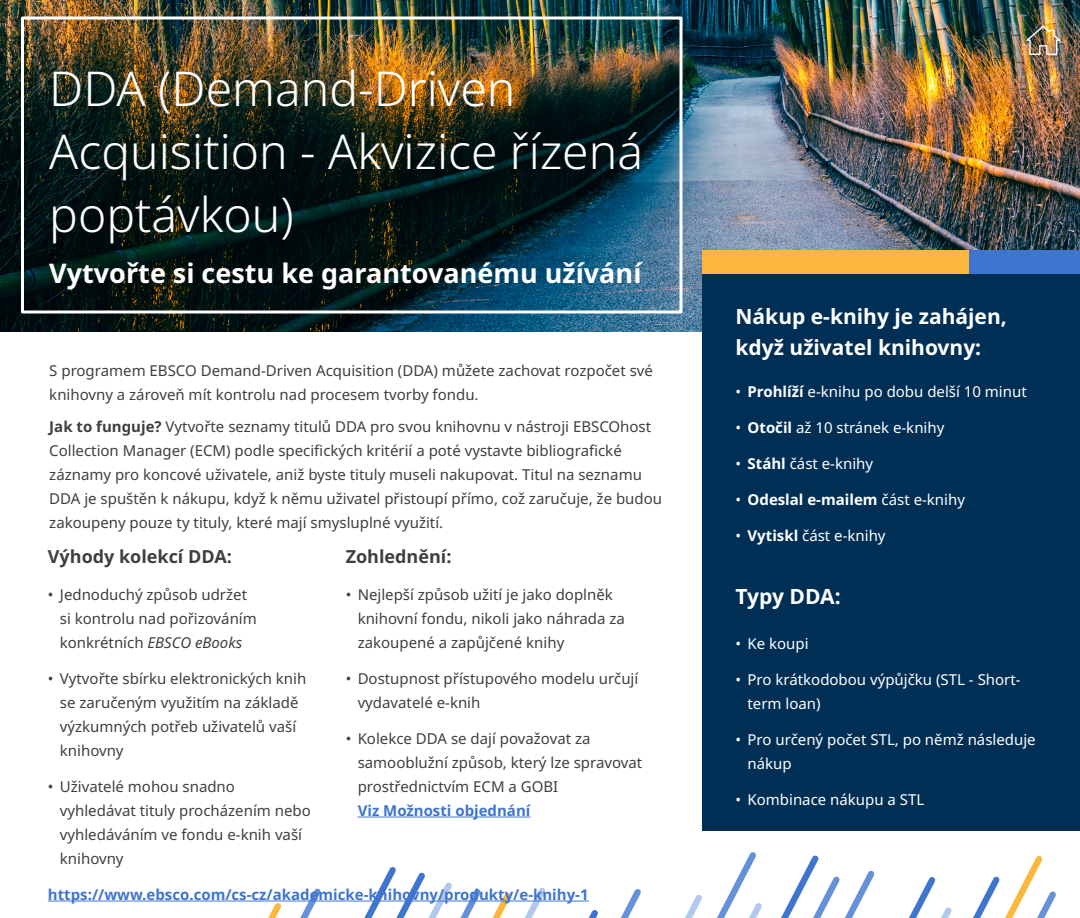
<style>
.page{position:relative;width:1080px;height:918px;background:#fff}
.page>*{position:absolute;margin:0;border:0;box-sizing:border-box;transform-origin:0 0}
.t1{font:300 48px/63px "Noto Sans";color:#fff}
.t2{font:700 27px "Noto Sans";color:#fff}
.paragraph_large{font:700 21px/31.5px "Noto Sans";color:#fff}
.t3{font:700 18px "Noto Sans";color:#3d3f42}
.small_paragraph{font:15px/24px "Noto Sans";color:#3d3f42}
.t4{font:15px/24px "Noto Sans";color:#fff}
.small_paragraph-2{font:700 15px "Noto Sans";color:#3e75cf}
.t5{font:700 15px "Noto Sans";color:#fff}
.s1{font-weight:700}
.s2{font-style:italic}
.s3{font-weight:700;color:#3e75cf}
.s4{font-weight:400}
</style>
<div class="page">
<svg style="left:129px;top:852px;width:927px;height:66px"></svg>
<img style="left:0;top:0;width:1080px;height:332px">
<hr style="left:358px;top:817px;width:172px;height:1px;background:#3e75cf">
<div style="left:703px;top:274px;width:377px;height:557px;background:#002f56"></div>
<div style="left:703px;top:250px;width:266px;height:24px;background:#fab73c"></div>
<div style="left:969px;top:250px;width:111px;height:24px;background:#3e75cf"></div>
<div style="left:21px;top:16px;width:661px;height:298px;border:3px solid #fff"></div>
<hr style="left:48px;top:901px;width:541px;height:1px;background:#3e75cf">
<svg style="left:1026px;top:25px;width:34px;height:30px"></svg>
<h1 class="t1" style="left:49px;top:59px;width:595px">DDA (Demand-Driven<br>Acquisition - Akvizice řízená poptávkou)</h1>
<h4 class="t2" style="left:49px;top:255px;width:594px">Vytvořte si cestu ke garantovanému užívání</h4>
<p class="small_paragraph" style="left:49px;top:359px;width:605px">S programem EBSCO Demand-Driven Acquisition (DDA) můžete zachovat rozpočet své knihovny a zároveň mít kontrolu nad procesem tvorby fondu.</p>
<p class="small_paragraph" style="left:49px;top:415px;width:614px"><span class="s1">Jak to funguje?</span> Vytvořte seznamy titulů DDA pro svou knihovnu v nástroji EBSCOhost Collection Manager (ECM) podle specifických kritérií a poté vystavte bibliografické záznamy pro koncové uživatele, aniž byste tituly museli nakupovat. Titul na seznamu DDA je spuštěn k nákupu, když k němu uživatel přistoupí přímo, což zaručuje, že budou zakoupeny pouze ty tituly, které mají smysluplné využití.</p>
<p class="t3" style="left:48px;top:544px;width:186px">Výhody kolekcí DDA:</p>
<p class="t3" style="left:346px;top:544px;width:107px">Zohlednění:</p>
<p class="small_paragraph" style="left:60px;top:582px;width:198px;text-indent:-12px">• Jednoduchý způsob udržet si kontrolu nad pořizováním konkrétních <span class="s2">EBSCO eBooks</span></p>
<p class="small_paragraph" style="left:60px;top:666px;width:248px;text-indent:-12px">• Vytvořte sbírku elektronických knih se zaručeným využitím na základě výzkumných potřeb uživatelů vaší knihovny</p>
<p class="small_paragraph" style="left:60px;top:774px;width:252px;text-indent:-12px">• Uživatelé mohou snadno vyhledávat tituly procházením nebo vyhledáváním ve fondu e-knih vaší knihovny</p>
<p class="small_paragraph" style="left:358px;top:582px;width:269px;text-indent:-12px">• Nejlepší způsob užití je jako doplněk knihovní fondu, nikoli jako náhrada za zakoupené a zapůjčené knihy</p>
<p class="small_paragraph" style="left:358px;top:666px;width:282px;text-indent:-12px">• Dostupnost přístupového modelu určují vydavatelé e-knih</p>
<p class="small_paragraph" style="left:358px;top:726px;width:286px;text-indent:-12px">• Kolekce DDA se dají považovat za samooblužní způsob, který lze spravovat prostřednictvím ECM a GOBI<br><span class="s3">Viz Možnosti objednání</span></p>
<p class="small_paragraph-2" style="left:48px;top:883px;width:542px">https://www.ebsco.com/cs-cz/akademicke-knihovny/produkty/e-knihy-1</p>
<p class="paragraph_large" style="left:736px;top:301px;width:273px">Nákup e-knihy je zahájen, když uživatel knihovny:</p>
<p class="t4" style="left:736px;top:380px;width:293px">• <span class="s1">Prohlíží</span> e-knihu po dobu delší 10 minut</p>
<p class="t4" style="left:736px;top:416px;width:210px">• <span class="s1">Otočil</span> až 10 stránek e-knihy</p>
<p class="t4" style="left:736px;top:452px;width:139px">• <span class="s1">Stáhl</span> část e-knihy</p>
<p class="t5" style="left:736px;top:489px;width:231px"><span class="s4">•</span> Odeslal e-mailem <span class="s4">část e-knihy</span></p>
<p class="t4" style="left:736px;top:524px;width:152px">• <span class="s1">Vytiskl</span> část e-knihy</p>
<p class="paragraph_large" style="left:736px;top:581px;width:107px">Typy DDA:</p>
<p class="t4" style="left:736px;top:632px;width:75px">• Ke koupi</p>
<p class="t4" style="left:748px;top:668px;width:275px;text-indent:-12px">• Pro krátkodobou výpůjčku (STL - Short&shy;term loan)</p>
<p class="t4" style="left:748px;top:728px;width:290px;text-indent:-12px">• Pro určený počet STL, po němž následuje nákup</p>
<p class="t4" style="left:736px;top:788px;width:190px">• Kombinace nákupu a STL</p>
</div>
